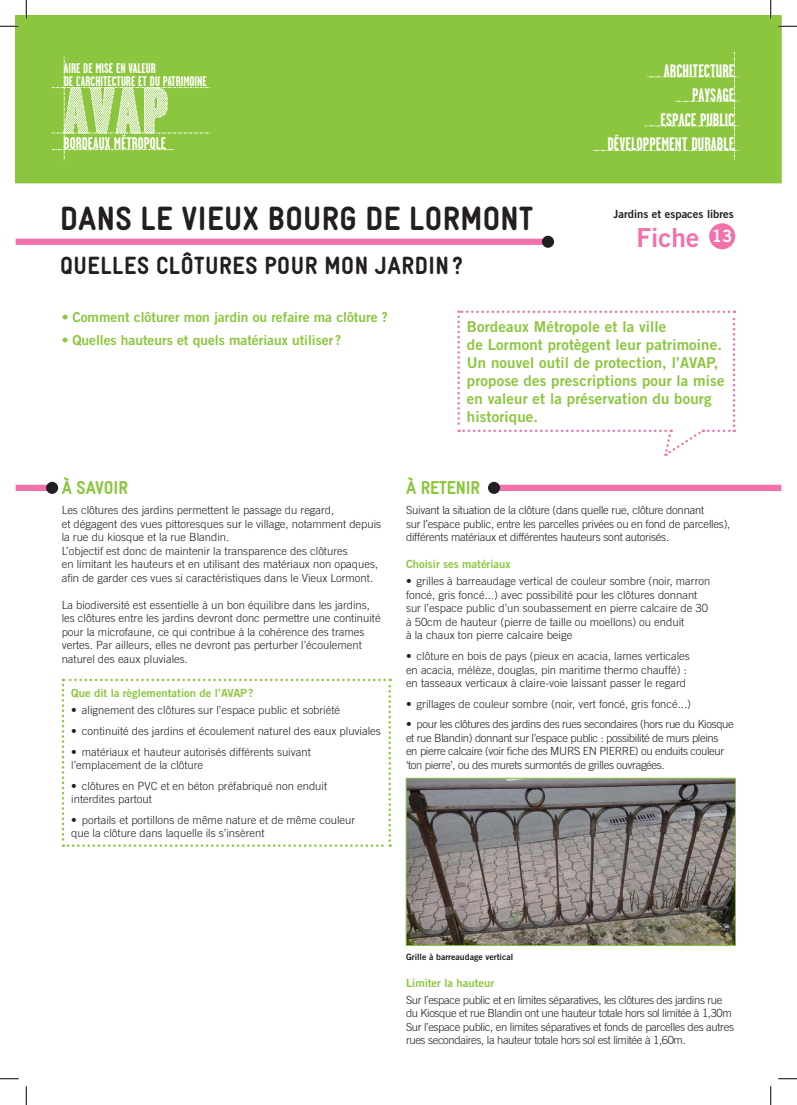
<style>
.page{position:relative;width:797px;height:1105px;background:#fff}
.page>*{position:absolute;margin:0;border:0;box-sizing:border-box;transform-origin:0 0}
.BLOC_VERT_Titre{font:900 33.75px "Gravur Condensed Pro";letter-spacing:.01em;color:#231f20}
.Texte_courant{font:26.25px "Trade Gothic Bold Two";color:#f171ab}
.Titre{font:900 25px "Gravur Condensed Pro";letter-spacing:.02em;color:#231f20}
.Titre-2{font:900 18.75px "Gravur Condensed Pro";letter-spacing:-.01em;color:#8bc63e}
.t1{font:700 18px/24.5px "Garage Gothic";color:#fff;text-align:right}
.t2{font:700 16.88px "Garage Gothic";color:#fff}
.t3{font:16.88px "Trade Gothic Bold Two";color:#fff}
.t4{font:15px/18px "Trade Gothic Bold Two";letter-spacing:.01em;color:#8bc63e}
.t5{font:700 14px/12.2px "Garage Gothic";color:#fff}
.t6{font:13.75px "Trade Gothic Bold Two";color:#8bc63e}
.Texte_courant-2{font:300 11.25px/13.5px "Trade Gothic";color:#231f20}
.Texte_courant-3{font:300 11.25px/13.5px "Trade Gothic";letter-spacing:-.03em;color:#231f20}
.Texte_courant-4{font:300 11.25px/13.5px "Trade Gothic";letter-spacing:-.02em;color:#231f20}
.Sous_titre{font:11.25px "Trade Gothic Bold Two";color:#8bc63e}
.Texte_courant-5{font:11.25px "Trade Gothic Bold Two";color:#231f20}
.t7{font:8.75px "Trade Gothic Bold Two";color:#231f20}
</style>
<div class="page">
<svg style="left:62px;top:679px;width:329px;height:168px"></svg>
<div style="left:16px;top:485px;width:36px;height:6px;background:#f171ab"></div>
<div style="left:46px;top:482px;width:12px;height:12px;background:#231f20;border-radius:50%"></div>
<div style="left:16px;top:239px;width:532px;height:6px;background:#f171ab"></div>
<div style="left:542px;top:236px;width:12px;height:12px;background:#231f20;border-radius:50%"></div>
<div style="left:494px;top:485px;width:287px;height:6px;background:#f171ab"></div>
<div style="left:488px;top:482px;width:12px;height:12px;background:#231f20;border-radius:50%"></div>
<img style="left:408px;top:780px;width:325px;height:164px">
<div style="left:406px;top:778px;width:329px;height:168px;border:1px solid #8bc63e"></div>
<div style="left:16px;top:16px;width:765px;height:167px;background:#8bc63e"></div>
<svg style="left:52px;top:57px;width:158px;height:103px"></svg>
<svg style="left:592px;top:52px;width:146px;height:108px"></svg>
<svg style="left:457px;top:310px;width:278px;height:146px"></svg>
<div style="left:709px;top:223px;width:26px;height:26px;background:#f171ab;border-radius:50%"></div>
<svg style="left:0;top:25px;width:19px;height:2px"></svg>
<svg style="left:778px;top:25px;width:19px;height:2px"></svg>
<svg style="left:0;top:1078px;width:19px;height:1px"></svg>
<svg style="left:778px;top:1078px;width:19px;height:1px"></svg>
<svg style="left:25px;top:0;width:2px;height:19px"></svg>
<svg style="left:25px;top:1086px;width:2px;height:19px"></svg>
<svg style="left:770px;top:0;width:1px;height:19px"></svg>
<svg style="left:770px;top:1086px;width:1px;height:19px"></svg>
<p class="t5" style="left:64px;top:62px;width:144px">AIRE DE MISE EN VALEUR<br>DE L’ARCHITECTURE ET DU PATRIMOINE</p>
<p class="t1" style="left:663px;top:58px;width:72px">ARCHITECTURE</p>
<p class="t2" style="left:64px;top:134px;width:104px">BORDEAUX MÉTROPOLE</p>
<p class="BLOC_VERT_Titre" style="left:60px;top:200px;width:474px">DANS LE VIEUX BOURG DE LORMONT</p>
<p class="Titre" style="left:60px;top:251px;width:404px">QUELLES CLÔTURES POUR MON JARDIN ?</p>
<p class="t1" style="left:660px;top:83px;width:75px">PAYSAGE<br>ESPACE PUBLIC</p>
<p class="t1" style="left:607px;top:132px;width:129px">DÉVELOPPEMENT DURABLE</p>
<p class="Texte_courant-5" style="left:613px;top:207px;width:122px">Jardins et espaces libres</p>
<p class="Texte_courant" style="left:636px;top:221px;width:64px">Fiche</p>
<p class="t3" style="left:711px;top:226px;width:22px">13</p>
<p class="t6" style="left:62px;top:308px;width:328px">• Comment clôturer mon jardin ou refaire ma clôture ?</p>
<p class="t6" style="left:62px;top:332px;width:281px">• Quelles hauteurs et quels matériaux utiliser ?</p>
<p class="t4" style="left:467px;top:318px;width:259px">Bordeaux Métropole et la ville<br>de Lormont protègent leur patrimoine.<br>Un nouvel outil de protection, l’AVAP, propose des prescriptions pour la mise en valeur et la préservation du bourg historique.</p>
<p class="Titre-2" style="left:62px;top:477px;width:68px">À SAVOIR</p>
<p class="Texte_courant-2" style="left:62px;top:503px;width:321px">Les clôtures des jardins permettent le passage du regard,<br>et dégagent des vues pittoresques sur le village, notamment depuis la rue du kiosque et la rue Blandin.</p>
<p class="Texte_courant-2" style="left:62px;top:544px;width:318px">L’objectif est donc de maintenir la transparence des clôtures<br>en limitant les hauteurs et en utilisant des matériaux non opaques, afin de garder ces vues si caractéristiques dans le Vieux Lormont.</p>
<p class="Texte_courant-2" style="left:62px;top:598px;width:316px">La biodiversité est essentielle à un bon équilibre dans les jardins, les clôtures entre les jardins devront donc permettre une continuité pour la microfaune, ce qui contribue à la cohérence des trames vertes. Par ailleurs, elles ne devront pas perturber l’écoulement naturel des eaux pluviales.</p>
<p class="Sous_titre" style="left:71px;top:686px;width:184px">Que dit la règlementation de l’AVAP?</p>
<p class="Texte_courant-2" style="left:71px;top:703px;width:267px">• alignement des clôtures sur l’espace public et sobriété</p>
<p class="Texte_courant-2" style="left:71px;top:724px;width:311px">• continuité des jardins et écoulement naturel des eaux pluviales</p>
<p class="Texte_courant-2" style="left:71px;top:745px;width:241px">• matériaux et hauteur autorisés différents suivant l’emplacement de la clôture</p>
<p class="Texte_courant-2" style="left:71px;top:779px;width:257px">• clôtures en PVC et en béton préfabriqué non enduit interdites partout</p>
<p class="Texte_courant-2" style="left:71px;top:813px;width:285px">• portails et portillons de même nature et de même couleur que la clôture dans laquelle ils s’insèrent</p>
<p class="Titre-2" style="left:406px;top:477px;width:76px">À RETENIR</p>
<p class="Texte_courant-4" style="left:406px;top:503px;width:326px">Suivant la situation de la clôture (dans quelle rue, clôture donnant<br>sur l’espace public, entre les parcelles privées ou en fond de parcelles), différents matériaux et différentes hauteurs sont autorisés.</p>
<p class="Sous_titre" style="left:406px;top:557px;width:106px">Choisir ses matériaux</p>
<p class="Texte_courant-2" style="left:406px;top:575px;width:306px">• grilles à barreaudage vertical de couleur sombre (noir, marron foncé, gris foncé...) avec possibilité pour les clôtures donnant sur l’espace public d’un soubassement en pierre calcaire de 30 à 50cm de hauteur (pierre de taille ou moellons) ou enduit<br>à la chaux ton pierre calcaire beige</p>
<p class="Texte_courant-2" style="left:406px;top:649px;width:285px">• clôture en bois de pays (pieux en acacia, lames verticales en acacia, mélèze, douglas, pin maritime thermo chauffé) : en tasseaux verticaux à claire-voie laissant passer le regard</p>
<p class="Texte_courant-2" style="left:406px;top:697px;width:286px">• grillages de couleur sombre (noir, vert foncé, gris foncé...)</p>
<p class="Texte_courant-3" style="left:406px;top:717px;width:329px">• pour les clôtures des jardins des rues secondaires (hors rue du Kiosque et rue Blandin) donnant sur l’espace public : possibilité de murs pleins<br>en pierre calcaire (voir fiche des MURS EN PIERRE) ou enduits couleur ‘ton pierre’, ou des murets surmontés de grilles ouvragées.</p>
<p class="t7" style="left:406px;top:951px;width:109px">Grille à barreaudage vertical</p>
<p class="Sous_titre" style="left:406px;top:976px;width:90px">Limiter la hauteur</p>
<p class="Texte_courant-3" style="left:406px;top:993px;width:327px">Sur l’espace public et en limites séparatives, les clôtures des jardins rue du Kiosque et rue Blandin ont une hauteur totale hors sol limitée à 1,30m</p>
<p class="Texte_courant-3" style="left:406px;top:1020px;width:329px">Sur l’espace public, en limites séparatives et fonds de parcelles des autres rues secondaires, la hauteur totale hors sol est limitée à 1,60m.</p>
</div>
